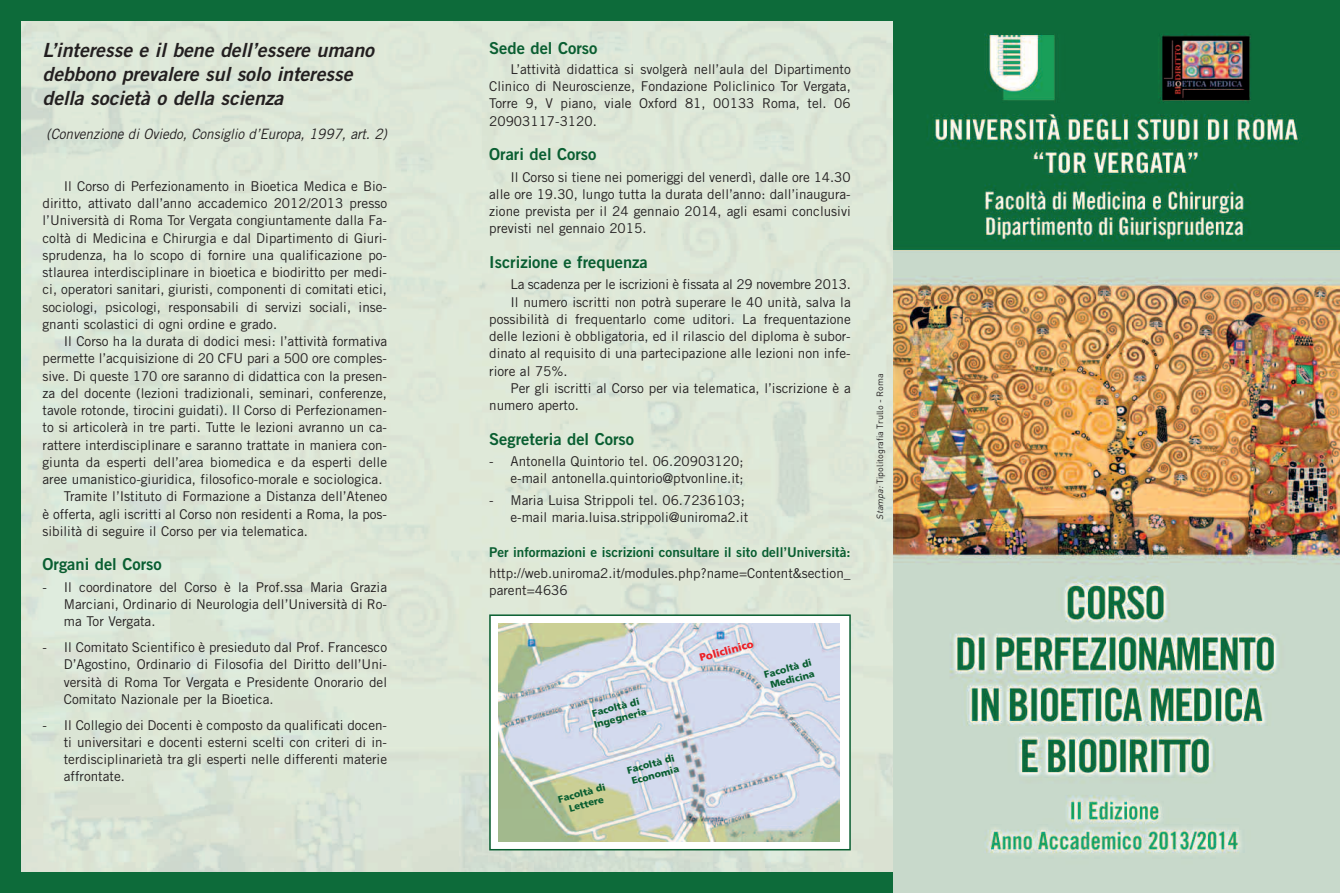
<style>
.page{position:relative;width:1340px;height:893px;background:#fff}
.page>*{position:absolute;margin:0;border:0;box-sizing:border-box;transform-origin:0 0}
.t1{font:italic 19.5px/24px "Trade Gothic Bold Two";color:#231f20}
.t2{font:16.5px "Trade Gothic Bold Two";color:#095e31}
.t3{font:italic 14.25px "Trade Gothic";letter-spacing:-.005em;color:#231f20;scale:.95 1}
.t4{font:13.5px/17.2px "Trade Gothic";color:#231f20;text-align:justify}
.t5{font:13.5px "Trade Gothic Bold Two";color:#095e31}
.t6{font:13.5px "Trade Gothic";letter-spacing:-.02em;color:#231f20}
.t7{font:900 10.5px "Frutiger";color:#ee1e24}
.t8{font:900 9.6px/11.6px "Frutiger";color:#095e31}
.t9{font:9px "DIN";color:#231f20}
.s1{font-style:italic}
</style>
<div class="page">
<div style="left:0;top:0;width:893px;height:893px;background:#0d6b3a"></div>
<div style="left:21px;top:21px;width:872px;height:851px;background:#dee7d7"></div>
<img style="left:893px;top:0;width:446px;height:893px">
<div style="left:490px;top:616px;width:359px;height:233px;background:#fff"></div>
<div style="left:489px;top:614px;width:361px;height:236px;border:2px solid #095e31"></div>
<img style="left:499px;top:624px;width:340px;height:218px">
<h1 class="t1" style="left:43px;top:39px;width:333px">L’interesse e il bene dell’essere umano debbono prevalere sul solo interesse della società o della scienza</h1>
<p class="t3" style="left:46px;top:129px;width:360px">(Convenzione di Oviedo, Consiglio d’Europa, 1997, art. 2)</p>
<p class="t4" style="left:43px;top:179px;width:346px;text-indent:21px">Il Corso di Perfezionamento in Bioetica Medica e Bio&shy;diritto, attivato dall’anno accademico 2012/2013 presso l’Università di Roma Tor Vergata congiuntamente dalla Fa&shy;coltà di Medicina e Chirurgia e dal Dipartimento di Giuri&shy;sprudenza, ha lo scopo di fornire una qualificazione po&shy;stlaurea interdisciplinare in bioetica e biodiritto per medi&shy;ci, operatori sanitari, giuristi, componenti di comitati etici, sociologi, psicologi, responsabili di servizi sociali, inse&shy;gnanti scolastici di ogni ordine e grado.</p>
<p class="t4" style="left:64px;top:334px;width:325px">Il Corso ha la durata di dodici mesi: l’attività formativa</p>
<p class="t4" style="left:43px;top:351px;width:346px">permette l’acquisizione di 20 CFU pari a 500 ore comples-</p>
<p class="t4" style="left:43px;top:368px;width:346px">sive. Di queste 170 ore saranno di didattica con la presen-</p>
<p class="t4" style="left:43px;top:386px;width:346px">za del docente (lezioni tradizionali, seminari, conferenze,</p>
<p class="t4" style="left:43px;top:403px;width:346px">tavole rotonde, tirocini guidati). Il Corso di Perfezionamen-</p>
<p class="t4" style="left:43px;top:420px;width:346px">to si articolerà in tre parti. Tutte le lezioni avranno un ca-</p>
<p class="t4" style="left:43px;top:437px;width:346px">rattere interdisciplinare e saranno trattate in maniera con-</p>
<p class="t4" style="left:43px;top:455px;width:346px">giunta da esperti dell’area biomedica e da esperti delle</p>
<p class="t4" style="left:43px;top:472px;width:341px">aree umanistico-giuridica, filosofico-morale e sociologica.</p>
<p class="t4" style="left:64px;top:489px;width:325px">Tramite l’Istituto di Formazione a Distanza dell’Ateneo</p>
<p class="t4" style="left:43px;top:506px;width:346px">è offerta, agli iscritti al Corso non residenti a Roma, la pos-</p>
<p class="t4" style="left:43px;top:524px;width:267px">sibilità di seguire il Corso per via telematica.</p>
<p class="t2" style="left:43px;top:558px;width:121px">Organi del Corso</p>
<p class="t4" style="left:64px;top:580px;width:325px;text-indent:-21px">- Il coordinatore del Corso è la Prof.ssa Maria Grazia Marciani, Ordinario di Neurologia dell’Università di Ro&shy;ma Tor Vergata.</p>
<p class="t4" style="left:64px;top:640px;width:325px;text-indent:-21px">- Il Comitato Scientifico è presieduto dal Prof. Francesco D’Agostino, Ordinario di Filosofia del Diritto dell’Uni&shy;versità di Roma Tor Vergata e Presidente Onorario del Comitato Nazionale per la Bioetica.</p>
<p class="t4" style="left:64px;top:717px;width:325px;text-indent:-21px">- Il Collegio dei Docenti è composto da qualificati docen&shy;ti universitari e docenti esterni scelti con criteri di in&shy;terdisciplinarietà tra gli esperti nelle differenti materie affrontate.</p>
<p class="t2" style="left:489px;top:43px;width:110px">Sede del Corso</p>
<p class="t4" style="left:489px;top:62px;width:363px;text-indent:21px">L’attività didattica si svolgerà nell’aula del Dipartimento Clinico di Neuroscienze, Fondazione Policlinico Tor Vergata, Torre 9, V piano, viale Oxford 81, 00133 Roma, tel. 06<br>20903117-3120.</p>
<p class="t2" style="left:489px;top:148px;width:109px">Orari del Corso</p>
<p class="t4" style="left:489px;top:169px;width:363px;text-indent:21px">Il Corso si tiene nei pomeriggi del venerdì, dalle ore 14.30 alle ore 19.30, lungo tutta la durata dell’anno: dall’inaugura&shy;zione prevista per il 24 gennaio 2014, agli esami conclusivi previsti nel gennaio 2015.</p>
<p class="t2" style="left:489px;top:256px;width:160px">Iscrizione e frequenza</p>
<p class="t6" style="left:510px;top:280px;width:342px">La scadenza per le iscrizioni è fissata al 29 novembre 2013.</p>
<p class="t4" style="left:510px;top:294px;width:342px">Il numero iscritti non potrà superare le 40 unità, salva la</p>
<p class="t4" style="left:489px;top:312px;width:363px">possibilità di frequentarlo come uditori. La frequentazione</p>
<p class="t4" style="left:489px;top:329px;width:363px">delle lezioni è obbligatoria, ed il rilascio del diploma è subor-</p>
<p class="t4" style="left:489px;top:346px;width:363px">dinato al requisito di una partecipazione alle lezioni non infe-</p>
<p class="t4" style="left:489px;top:363px;width:80px">riore al 75%.</p>
<p class="t4" style="left:510px;top:381px;width:342px">Per gli iscritti al Corso per via telematica, l’iscrizione è a</p>
<p class="t4" style="left:489px;top:398px;width:91px">numero aperto.</p>
<p class="t2" style="left:489px;top:433px;width:146px">Segreteria del Corso</p>
<p class="t4" style="left:489px;top:454px;width:256px;text-align:right">- Antonella Quintorio tel. 06.20903120; e-mail antonella.quintorio@ptvonline.it;</p>
<p class="t4" style="left:489px;top:493px;width:260px;text-align:right">- Maria Luisa Strippoli tel. 06.7236103; e-mail maria.luisa.strippoli@uniroma2.it</p>
<p class="t5" style="left:489px;top:547px;width:363px">Per informazioni e iscrizioni consultare il sito dell’Università:</p>
<p class="t4" style="left:489px;top:566px;width:363px">http://web.uniroma2.it/modules.php?name=Content&amp;section_ parent=4636</p>
<p class="t8" style="left:590px;top:709px;width:55px;rotate:-15deg">Facoltà di<br>Ingegneria</p>
<p class="t8" style="left:557px;top:794px;width:50px;text-align:center;rotate:-15deg">Facoltà di<br>Lettere</p>
<p class="t8" style="left:626px;top:765px;width:52px;rotate:-15deg">Facoltà di<br>Economia</p>
<p class="t7" style="left:698px;top:654px;width:57px;rotate:-15deg">Policlinico</p>
<p class="t8" style="left:763px;top:670px;width:50px;text-align:center;rotate:-15deg">Facoltà di<br>Medicina</p>
<p class="t9" style="left:875px;top:520px;width:148px;rotate:-90deg"><span class="s1">Stampa:</span> Tipolitografia Trullo - Roma</p>
</div>
